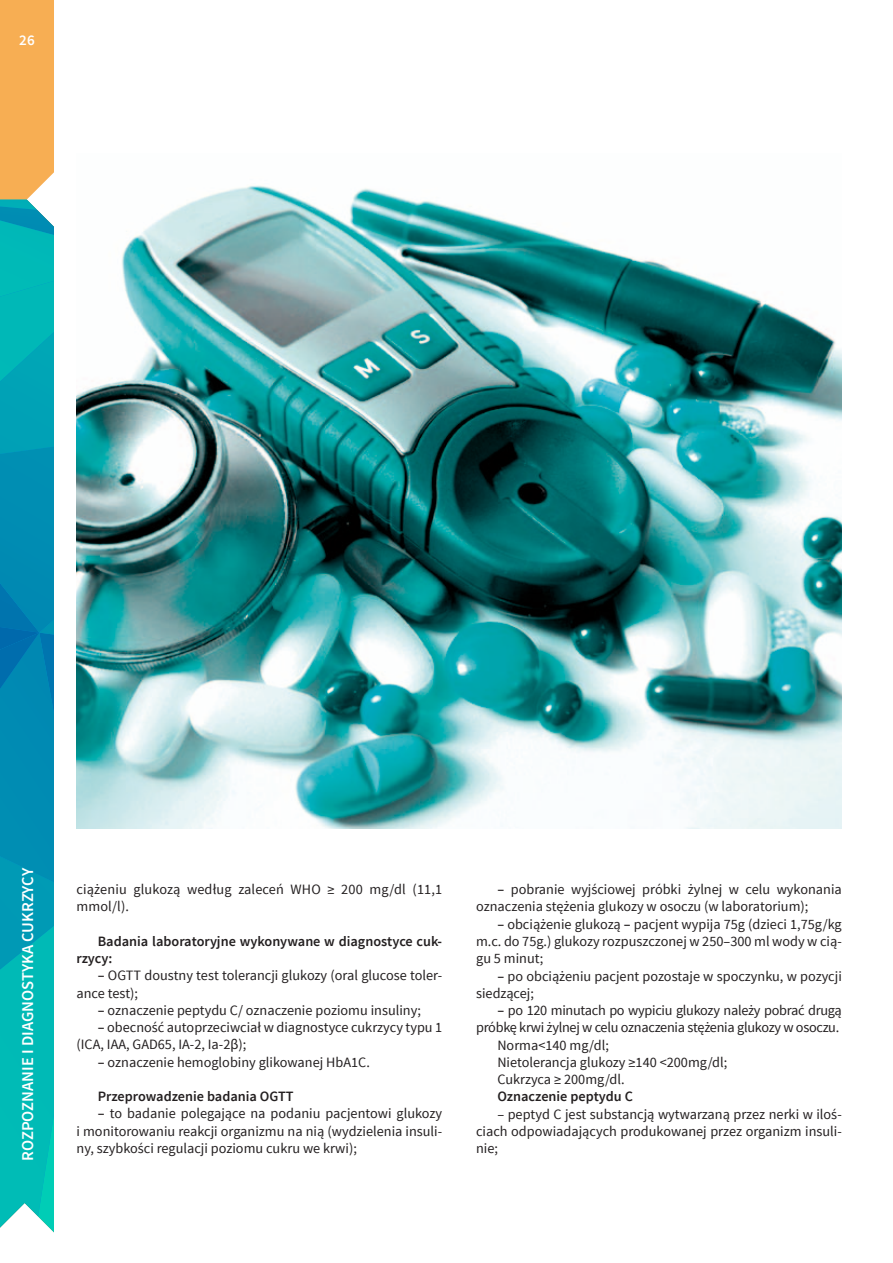
<style>
.page{position:relative;width:893px;height:1263px;background:#fff}
.page>*{position:absolute;margin:0;border:0;box-sizing:border-box;transform-origin:0 0}
.t1{font:600 16.5px "Source Sans Pro";color:#fff}
.t2{font:600 15px "Source Sans Pro";color:#fff}
.t3{font:14.25px/17.2px "Source Sans Pro";color:#231f20}
.t4{font:600 14.25px/17.2px "Source Sans Pro";color:#231f20}
.t5{font:14.25px "Source Sans Pro";letter-spacing:-.02em;color:#231f20}
.s1{font-weight:600}
.s2{font-family:"Myriad Pro"}
</style>
<div class="page">
<svg style="left:0;top:0;width:54px;height:1233px;background:#2ca4a6"></svg>
<img style="left:77px;top:185px;width:765px;height:643px">
<p class="t2" style="left:19px;top:31px;width:17px">26</p>
<p class="t1" style="left:17px;top:1161px;width:295px;rotate:-90deg">Rozpoznanie i diagnostyka cukrzycy</p>
<p class="t3" style="left:77px;top:881px;width:225px">ciążeniu glukozą według zaleceń WHO</p>
<p class="t3" style="left:328px;top:881px;width:116px">≥ 200 mg/dl (11,1</p>
<p class="t3" style="left:77px;top:898px;width:54px">mmol/l).</p>
<p class="t4" style="left:77px;top:933px;width:367px;text-indent:21px">Badania laboratoryjne wykonywane w diagnostyce cuk&shy;rzycy:</p>
<p class="t3" style="left:98px;top:967px;width:20px"><span class="s1">–</span> OGTT</p>
<p class="t3" style="left:144px;top:967px;width:299px">doustny test tolerancji glukozy (oral glucose toler-</p>
<p class="t3" style="left:77px;top:984px;width:63px">ance test);</p>
<p class="t3" style="left:98px;top:1002px;width:325px"><span class="s1">–</span> oznaczenie peptydu C/ oznaczenie poziomu insuliny;</p>
<p class="t3" style="left:77px;top:1019px;width:367px;text-indent:21px"><span class="s1">–</span> obecność autoprzeciwciał w diagnostyce cukrzycy typu 1 (ICA, IAA, GAD65, IA-2, I a-2<span class="s2">β</span>);</p>
<p class="t3" style="left:98px;top:1053px;width:274px"><span class="s1">–</span> oznaczenie hemoglobiny glikowanej H bA1C.</p>
<p class="t4" style="left:98px;top:1088px;width:172px">Przeprowadzenie badania OGTT</p>
<p class="t3" style="left:77px;top:1105px;width:367px;text-align:justify;text-indent:21px"><span class="s1">–</span> to badanie polegające na podaniu pacjentowi glukozy i monitorowaniu reakcji organizmu na nią (wydzielenia insuli&shy;ny, szybkości regulacji poziomu cukru we krwi);</p>
<p class="t3" style="left:476px;top:881px;width:367px;text-indent:21px"><span class="s1">–</span> pobranie wyjściowej próbki żylnej w celu wykonania oznaczenia stężenia glukozy w osoczu (w laboratorium);</p>
<p class="t3" style="left:476px;top:916px;width:367px;text-align:justify;text-indent:21px"><span class="s1">–</span> obciążenie glukozą <span class="s1">–</span> pacjent wypija 75g (dzieci 1,75g/kg m.c. do 75g.) glukozy rozpuszczonej w 250–300 ml wody w cią&shy;gu 5 minut;</p>
<p class="t3" style="left:476px;top:967px;width:367px;text-indent:21px"><span class="s1">–</span> po obciążeniu pacjent pozostaje w spoczynku, w pozycji siedzącej;</p>
<p class="t5" style="left:497px;top:1001px;width:346px"><span class="s1">–</span> po 120 minutach po wypiciu glukozy należy pobrać drugą</p>
<p class="t3" style="left:476px;top:1019px;width:365px">próbkę krwi żylnej w celu oznaczenia stężenia glukozy w osoczu.</p>
<p class="t3" style="left:497px;top:1036px;width:113px">Norma&lt;140 mg/dl;</p>
<p class="t3" style="left:497px;top:1054px;width:231px">N ietolerancja glukozy ≥140 &lt;200mg/dl;</p>
<p class="t3" style="left:497px;top:1071px;width:129px">Cukrzyca ≥ 200mg/dl.</p>
<p class="t4" style="left:497px;top:1088px;width:136px">Oznaczenie peptydu C</p>
<p class="t3" style="left:476px;top:1105px;width:367px;text-align:justify;text-indent:21px">– peptyd C jest substancją wytwarzaną przez nerki w iloś&shy;ciach odpowiadających produkowanej przez organizm insuli&shy;nie;</p>
</div>
